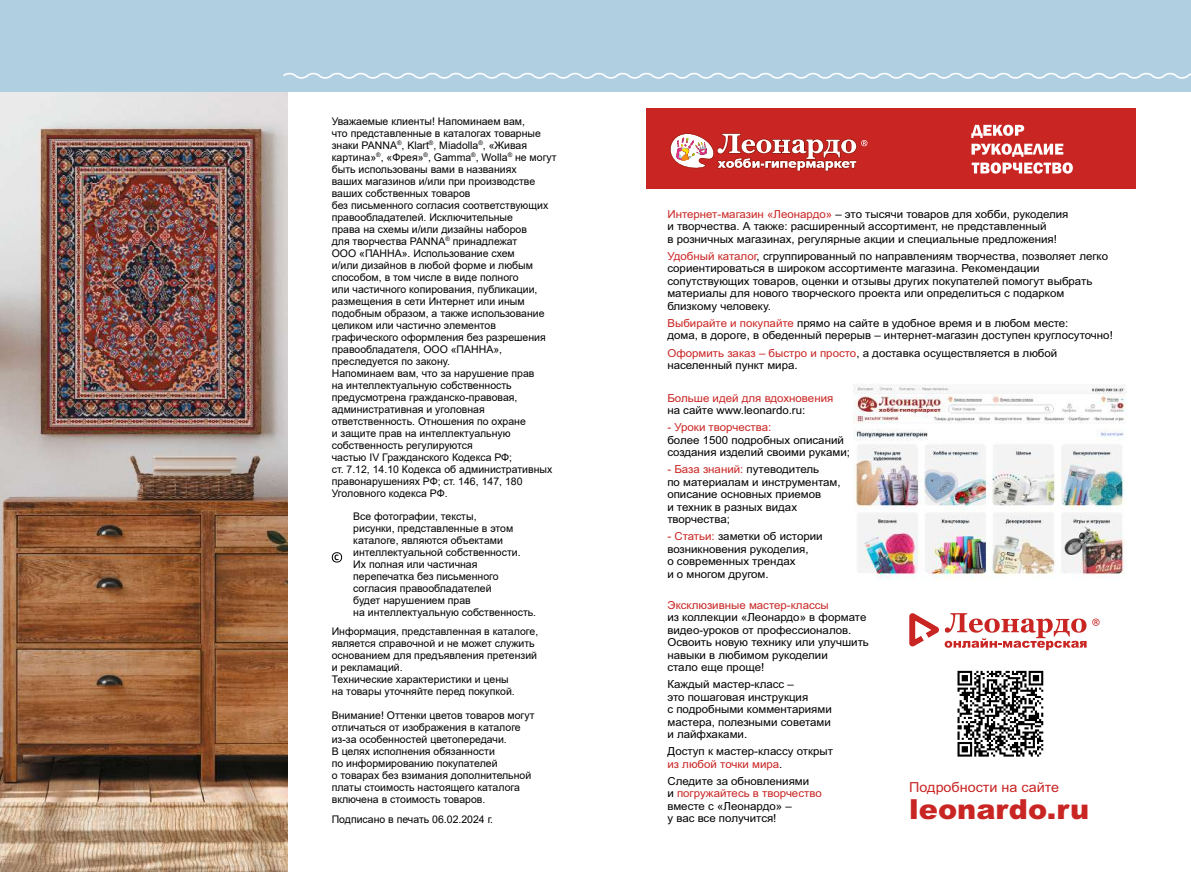
<style>
.page{position:relative;width:1191px;height:872px;background:#fff}
.page>*{position:absolute;margin:0;border:0;box-sizing:border-box;transform-origin:0 0}
.t1{font:900 27.6px "Arial";color:#c92523;scale:1.04 1}
.t2{font:13.8px "Arial";color:#c92523;scale:1.04 1}
.t3{font:11.1px/12.5px "Arial";color:#000;scale:1.04 1}
.t4{font:11.1px "Arial";color:#c92523;scale:1.04 1}
.t5{font:10.5px/12px "Arial";color:#000}
.s1{color:#c92523}
</style>
<div class="page">
<img style="left:0;top:91px;width:287px;height:781px">
<svg style="left:332px;top:552px;width:10px;height:10px"></svg>
<div style="left:0;top:0;width:1191px;height:91px;background:#b0d0e2"></div>
<svg style="left:283px;top:72px;width:908px;height:7px"></svg>
<div style="left:646px;top:109px;width:489px;height:80px;background:#c92523"></div>
<svg style="left:971px;top:125px;width:101px;height:49px"></svg>
<svg style="left:1092px;top:618px;width:7px;height:8px"></svg>
<svg style="left:909px;top:613px;width:177px;height:37px"></svg>
<svg style="left:957px;top:670px;width:87px;height:87px"></svg>
<svg style="left:957px;top:671px;width:86px;height:85px"></svg>
<svg style="left:670px;top:133px;width:197px;height:38px"></svg>
<img style="left:854px;top:384px;width:272px;height:196px">
<p class="t5" style="left:332px;top:115px;width:226px">Уважаемые клиенты! Напоминаем вам,<br>что представленные в каталогах товарные знаки PANNA<sup>®</sup>, Klart<sup>®</sup>, Miadolla<sup>®</sup>, «Живая картина»<sup>®</sup>, «Фрея»<sup>®</sup>, Gamma<sup>®</sup>, Wolla<sup>®</sup> не могут быть использованы вами в названиях<br>ваших магазинов и/или при производстве ваших собственных товаров<br>без письменного согласия соответствующих правообладателей. Исключительные<br>права на схемы и/или дизайны наборов<br>для творчества PANNA<sup>®</sup> принадлежат<br>ООО «ПАННА». Использование схем<br>и/или дизайнов в любой форме и любым способом, в том числе в виде полного<br>или частичного копирования, публикации, размещения в сети Интернет или иным подобным образом, а также использование целиком или частично элементов графического оформления без разрешения правообладателя, ООО «ПАННА», преследуется по закону.<br>Напоминаем вам, что за нарушение прав<br>на интеллектуальную собственность предусмотрена гражданско-правовая, административная и уголовная ответственность. Отношения по охране<br>и защите прав на интеллектуальную собственность регулируются<br>частью IV Гражданского Кодекса РФ;<br>ст. 7.12, 14.10 Кодекса об административных правонарушениях РФ; ст. 146, 147, 180<br>Уголовного кодекса РФ.</p>
<p class="t5" style="left:353px;top:510px;width:184px">Все фотографии, тексты,<br>рисунки, представленные в этом каталоге, являются объектами интеллектуальной собственности.<br>Их полная или частичная перепечатка без письменного согласия правообладателей<br>будет нарушением прав<br>на интеллектуальную собственность.</p>
<p class="t5" style="left:332px;top:625px;width:208px">Информация, представленная в каталоге, является справочной и не может служить основанием для предъявления претензий и рекламаций.<br>Технические характеристики и цены<br>на товары уточняйте перед покупкой.</p>
<p class="t5" style="left:332px;top:709px;width:204px">Внимание! Оттенки цветов товаров могут отличаться от изображения в каталоге из-за особенностей цветопередачи.<br>В целях исполнения обязанности<br>по информированию покупателей<br>о товарах без взимания дополнительной платы стоимость настоящего каталога включена в стоимость товаров.</p>
<p class="t5" style="left:332px;top:813px;width:163px">Подписано в печать 06.02.2024 г.</p>
<p class="t3" style="left:667px;top:208px;width:387px"><span class="s1">Интернет-магазин «Леонардо»</span> – это тысячи товаров для хобби, рукоделия и творчества. А также: расширенный ассортимент, не представленный<br>в розничных магазинах, регулярные акции и специальные предложения!</p>
<p class="t3" style="left:667px;top:250px;width:425px"><span class="s1">Удобный каталог</span>, сгруппированный по направлениям творчества, позволяет легко сориентироваться в широком ассортименте магазина. Рекомендации сопутствующих товаров, оценки и отзывы других покупателей помогут выбрать материалы для нового творческого проекта или определиться с подарком близкому человеку.</p>
<p class="t3" style="left:667px;top:317px;width:430px"><span class="s1">Выбирайте и покупайте</span> прямо на сайте в удобное время и в любом месте:<br>дома, в дороге, в обеденный перерыв – интернет-магазин доступен круглосуточно!</p>
<p class="t3" style="left:667px;top:346px;width:376px"><span class="s1">Оформить заказ – быстро и просто</span>, а доставка осуществляется в любой населенный пункт мира.</p>
<p class="t4" style="left:667px;top:390px;width:161px">Больше идей для вдохновения</p>
<p class="t3" style="left:667px;top:404px;width:134px">на сайте www.leonardo.ru:</p>
<p class="t4" style="left:667px;top:420px;width:101px">- Уроки творчества:</p>
<p class="t3" style="left:667px;top:433px;width:177px">более 1500 подробных описаний создания изделий своими руками;</p>
<p class="t3" style="left:667px;top:463px;width:168px"><span class="s1">- База знаний:</span> путеводитель<br>по материалам и инструментам, описание основных приемов<br>и техник в разных видах творчества;</p>
<p class="t3" style="left:667px;top:530px;width:151px"><span class="s1">- Статьи:</span> заметки об истории возникновения рукоделия,<br>о современных трендах<br>и о многом другом.</p>
<p class="t4" style="left:667px;top:597px;width:157px">Эксклюзивные мастер-классы</p>
<p class="t3" style="left:667px;top:611px;width:195px">из коллекции «Леонардо» в формате видео-уроков от профессионалов.<br>Освоить новую технику или улучшить навыки в любимом рукоделии<br>стало еще проще!</p>
<p class="t3" style="left:667px;top:678px;width:160px">Каждый мастер-класс –<br>это пошаговая инструкция<br>с подробными комментариями мастера, полезными советами и лайфхаками.</p>
<p class="t3" style="left:667px;top:745px;width:161px">Доступ к мастер-классу открыт <span class="s1">из любой точки мира</span>.</p>
<p class="t3" style="left:667px;top:774px;width:150px">Следите за обновлениями<br>и <span class="s1">погружайтесь в творчество </span>вместе с «Леонардо» –<br>у вас все получится!</p>
<h2 class="t2" style="left:909px;top:778px;width:145px">Подробности на сайте</h2>
<h1 class="t1" style="left:909px;top:789px;width:174px">leonardo.ru</h1>
</div>
